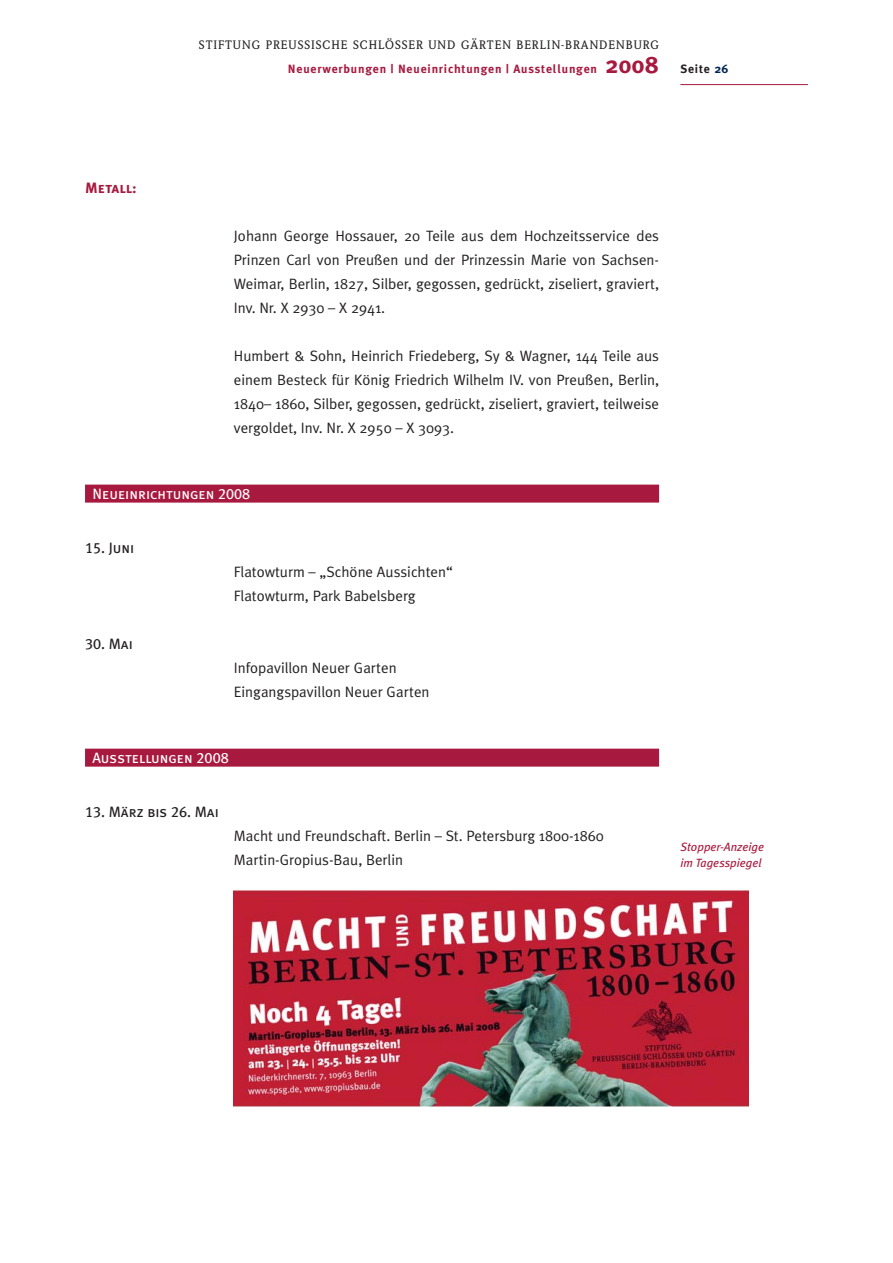
<style>
.page{position:relative;width:893px;height:1263px;background:#fff}
.page>*{position:absolute;margin:0;border:0;box-sizing:border-box;transform-origin:0 0}
.t1{font:15px/24px "Meta Plus Normal";color:#231f20}
.t2{font:15px "Meta Plus Book Caps";color:#fff}
.t3{font:15px "Meta Plus Book Caps";color:#231f20}
.t4{font:15px "Meta Plus Bold Caps";color:#a8193f}
.t5{font:500 12px "Weidemann";letter-spacing:.08em;color:#231f20}
.t6{font:700 12px "Meta Plus";letter-spacing:.065em;color:#a8193f}
.t7{font:italic 12px/16.5px "Meta Plus";color:#a8193f}
.t8{font:700 12px "Meta Plus";letter-spacing:.065em;color:#231f20}
.s1{font-size:24px}
.s2{font-family:"Meta";color:#002551}
</style>
<div class="page">
<hr style="left:680px;top:84px;width:128px;height:1px;background:#a8193f">
<div style="left:85px;top:485px;width:574px;height:18px;background:#a8193f"></div>
<div style="left:85px;top:749px;width:574px;height:18px;background:#a8193f"></div>
<img style="left:234px;top:891px;width:515px;height:216px">
<p class="t5" style="left:199px;top:41px;width:462px">STIFTUNG PREUSSISCHE SCHLÖSSER UND GÄRTEN BERLIN-BRANDENBURG</p>
<p class="t6" style="left:288px;top:65px;width:373px">Neuerwerbungen | Neueinrichtungen | Ausstellungen <span class="s1">2008</span></p>
<p class="t8" style="left:680px;top:65px;width:49px">Seite <span class="s2">26</span></p>
<p class="t4" style="left:85px;top:179px;width:53px">Metall:</p>
<p class="t1" style="left:234px;top:226px;width:427px;text-align:justify">Johann George Hossauer, 20 Teile aus dem Hochzeitsservice des Prinzen Carl von Preußen und der Prinzessin Marie von Sachsen-Weimar, Berlin, 1827, Silber, gegossen, gedrückt, ziseliert, graviert, Inv. Nr. X 2930 – X 2941.</p>
<p class="t1" style="left:234px;top:346px;width:427px;text-align:justify">Humbert &amp; Sohn, Heinrich Friedeberg, Sy &amp; Wagner, 144 Teile aus einem Besteck für König Friedrich Wilhelm IV. von Preußen, Berlin, 1840– 1860, Silber, gegossen, gedrückt, ziseliert, graviert, teilweise vergoldet, Inv. Nr. X 2950 – X 3093.</p>
<p class="t2" style="left:92px;top:485px;width:159px">Neueinrichtungen 2008</p>
<p class="t3" style="left:85px;top:539px;width:51px">15. Juni</p>
<p class="t3" style="left:85px;top:635px;width:49px">30. Mai</p>
<p class="t1" style="left:234px;top:562px;width:221px">Flatowturm – „Schöne Aussichten“<br>Flatowturm, Park Babelsberg</p>
<p class="t1" style="left:234px;top:658px;width:197px">Infopavillon Neuer Garten<br>Eingangspavillon Neuer Garten</p>
<p class="t2" style="left:92px;top:749px;width:138px">Ausstellungen 2008</p>
<p class="t3" style="left:85px;top:803px;width:135px">13. März bis 26. Mai</p>
<p class="t1" style="left:234px;top:826px;width:371px">Macht und Freundschaft. Berlin – St. Petersburg 1800-1860<br>Martin-Gropius-Bau, Berlin</p>
<p class="t7" style="left:680px;top:840px;width:85px">Stopper-Anzeige im Tagesspiegel</p>
</div>
